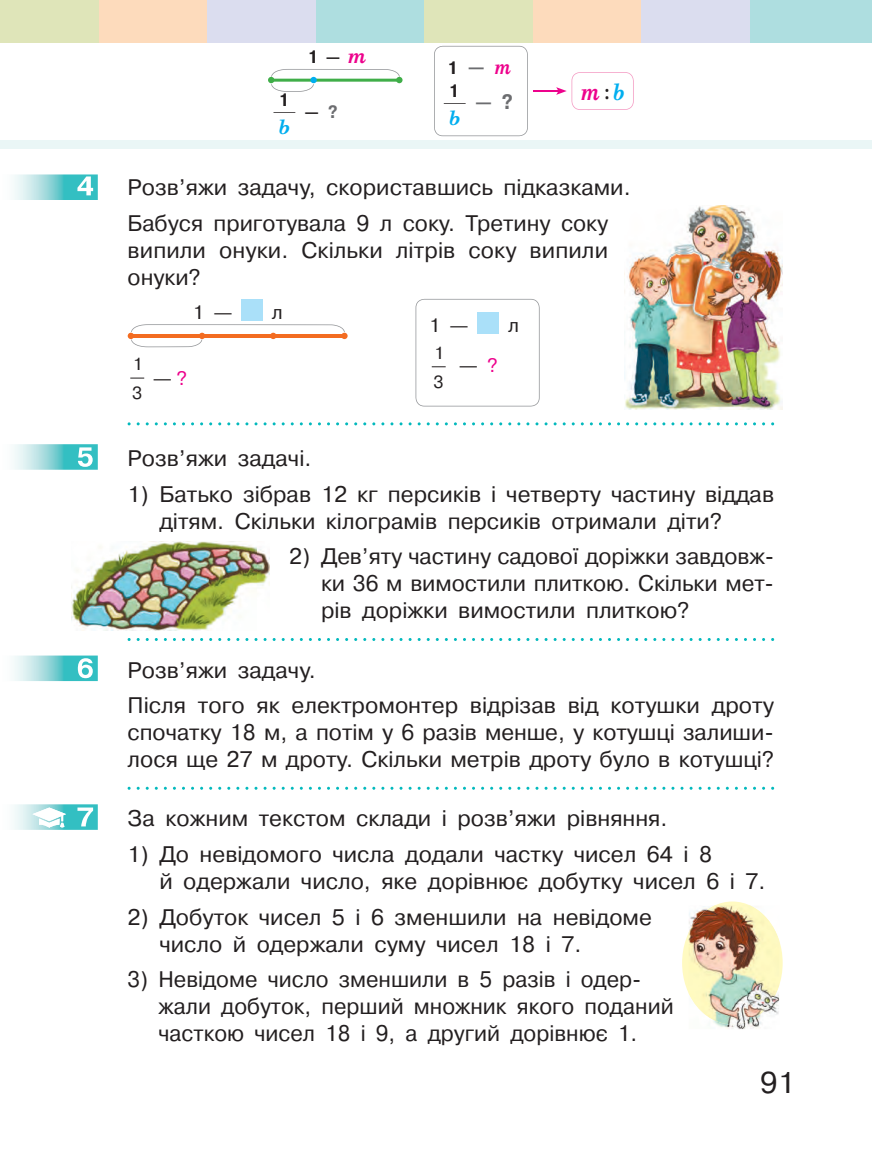
<style>
.page{position:relative;width:872px;height:1149px;background:#fff}
.page>*{position:absolute;margin:0;border:0;box-sizing:border-box;transform-origin:0 0}
.t1{font:30px "Pragmatica C";color:#231f20}
.t2{font:italic 700 24px "School Book C";color:#ed028c;scale:.9 1}
.t3{font:22.5px/27px "Pragmatica C";color:#231f20}
.t4{font:italic 700 21px "School Book C";color:#00aeef}
.t5{font:700 21px "Pragmatica C";color:#6c6d70;scale:.9 1}
.t6{font:19.5px "Pragmatica C";color:#231f20}
.t7{font:700 18px "Pragmatica C";color:#231f20;scale:.9 1}
.t8{font:17.55px/28.3px "Pragmatica C";color:#231f20}
.s1{font-family:"School Book C";font-style:italic;font-size:21px;color:#ed028c}
.s2{color:#6c6d70}
.s3{font-size:21px;color:#6c6d70}
.s4{font-weight:400;font-style:normal;font-size:21px;color:#231f20}
.s5{color:#00aeef}
.s6{color:#ed028c}
</style>
<div class="page">
<div style="left:0;top:140px;width:872px;height:8px;background:#eaf6f6"></div>
<div style="left:749px;top:0;width:123px;height:43px;background:#aedee0"></div>
<div style="left:641px;top:0;width:108px;height:43px;background:#dbddef"></div>
<div style="left:532px;top:0;width:109px;height:43px;background:#fddbbc"></div>
<div style="left:99px;top:0;width:108px;height:43px;background:#fddbbc"></div>
<div style="left:424px;top:0;width:108px;height:43px;background:#dfe5b9"></div>
<div style="left:0;top:0;width:99px;height:43px;background:#dfe5b9"></div>
<div style="left:315px;top:0;width:109px;height:43px;background:#aedee0"></div>
<div style="left:207px;top:0;width:108px;height:43px;background:#dbddef"></div>
<svg style="left:128px;top:422px;width:646px;height:3px"></svg>
<svg style="left:128px;top:638px;width:646px;height:2px"></svg>
<svg style="left:128px;top:786px;width:646px;height:3px"></svg>
<hr style="left:202px;top:334px;width:144px;height:3px;background:#f36c21">
<hr style="left:132px;top:334px;width:71px;height:3px;background:#f36c21">
<div style="left:128px;top:332px;width:6px;height:7px;background:#f36c21;border-radius:50%"></div>
<div style="left:199px;top:332px;width:6px;height:7px;background:#f36c21;border-radius:50%"></div>
<div style="left:270px;top:332px;width:6px;height:7px;background:#f36c21;border-radius:50%"></div>
<div style="left:341px;top:332px;width:6px;height:7px;background:#f36c21;border-radius:50%"></div>
<svg style="left:131px;top:324px;width:214px;height:8px"></svg>
<svg style="left:131px;top:339px;width:71px;height:8px"></svg>
<div style="left:242px;top:299px;width:21px;height:21px;background:#aae0f9"></div>
<svg style="left:130px;top:377px;width:14px;height:1px"></svg>
<svg style="left:415px;top:299px;width:124px;height:107px"></svg>
<img style="left:14px;top:174px;width:84px;height:26px">
<img style="left:77px;top:176px;width:16px;height:19px">
<img style="left:14px;top:444px;width:84px;height:25px">
<img style="left:78px;top:447px;width:15px;height:19px">
<img style="left:72px;top:541px;width:197px;height:89px">
<img style="left:14px;top:655px;width:84px;height:26px">
<img style="left:78px;top:658px;width:15px;height:20px">
<img style="left:14px;top:804px;width:84px;height:25px">
<img style="left:77px;top:807px;width:16px;height:19px">
<svg style="left:32px;top:820px;width:34px;height:7px"></svg>
<img style="left:32px;top:807px;width:34px;height:13px">
<img style="left:39px;top:818px;width:21px;height:9px">
<div style="left:682px;top:901px;width:100px;height:123px;background:#fffac1;border-radius:50%"></div>
<img style="left:716px;top:1024px;width:44px;height:4px">
<img style="left:688px;top:905px;width:91px;height:119px">
<svg style="left:434px;top:46px;width:94px;height:90px"></svg>
<hr style="left:532px;top:90px;width:26px;height:2px;background:#ed028c">
<svg style="left:556px;top:72px;width:78px;height:38px"></svg>
<svg style="left:268px;top:69px;width:134px;height:23px"></svg>
<svg style="left:273px;top:112px;width:22px;height:1px"></svg>
<img style="left:624px;top:205px;width:158px;height:204px">
<p class="t7" style="left:279px;top:90px;width:13px">1</p>
<p class="t4" style="left:279px;top:115px;width:12px">b</p>
<p class="t7" style="left:308px;top:46px;width:67px">1 — <span class="s1">m</span></p>
<p class="t7" style="left:304px;top:102px;width:38px">— <span class="s2">?</span></p>
<p class="t7" style="left:447px;top:58px;width:72px">1 <span class="s3">—</span> <span class="s1">m</span></p>
<p class="t4" style="left:449px;top:106px;width:12px">b</p>
<p class="t7" style="left:449px;top:81px;width:13px">1</p>
<p class="t5" style="left:475px;top:90px;width:43px">— ?</p>
<p class="t2" style="left:581px;top:79px;width:50px">m<span class="s4">:</span><span class="s5">b</span></p>
<p class="t3" style="left:128px;top:170px;width:504px;line-height:35.5px">Розв’яжи задачу, скориставшись підказками.<br>Бабуся приготувала 9 л соку. Третину соку</p>
<p class="t3" style="left:128px;top:237px;width:482px">випили онуки. Скільки літрів соку випили онуки?</p>
<p class="t6" style="left:193px;top:301px;width:41px">1 —</p>
<p class="t6" style="left:272px;top:301px;width:12px">л</p>
<p class="t8" style="left:132px;top:350px;width:12px">1<br>3</p>
<p class="t6" style="left:429px;top:315px;width:41px">1 —</p>
<p class="t6" style="left:508px;top:315px;width:12px">л</p>
<p class="t8" style="left:433px;top:339px;width:12px">1<br>3</p>
<p class="t6" style="left:459px;top:354px;width:40px">— <span class="s6">?</span></p>
<p class="t6" style="left:153px;top:367px;width:36px">— <span class="s6">?</span></p>
<p class="t3" style="left:128px;top:445px;width:185px">Розв’яжи задачі.</p>
<p class="t3" style="left:159px;top:480px;width:616px;text-indent:-32px">1) Батько зібрав 12 кг персиків і четверту частину віддав дітям. Скільки кілограмів персиків отримали діти?</p>
<p class="t3" style="left:321px;top:543px;width:455px;text-align:justify;text-indent:-32px">2) Дев’яту частину садової доріжки завдовж&shy;ки 36 м вимостили плиткою. Скільки мет&shy;рів доріжки вимостили плиткою?</p>
<p class="t3" style="left:128px;top:652px;width:648px;line-height:35.5px">Розв’яжи задачу.<br>Після того як електромонтер відрізав від котушки дроту</p>
<p class="t3" style="left:128px;top:719px;width:648px">спочатку 18 м, а потім у 6 разів менше, у котушці залиши&shy;лося ще 27 м дроту. Скільки метрів дроту було в котушці?</p>
<p class="t3" style="left:128px;top:805px;width:541px">За кожним текстом склади і розв’яжи рівняння.</p>
<p class="t3" style="left:159px;top:840px;width:607px;text-indent:-32px">1) До невідомого числа додали частку чисел 64 і 8<br>й одержали число, яке дорівнює добутку чисел 6 і 7.</p>
<p class="t3" style="left:159px;top:903px;width:494px;text-indent:-32px">2) Добуток чисел 5 і 6 зменшили на невідоме число й одержали суму чисел 18 і 7.</p>
<p class="t3" style="left:158px;top:965px;width:517px;text-indent:-31px">3) Невідоме число зменшили в 5 разів і одер&shy;жали добуток, перший множник якого поданий часткою чисел 18 і 9, а другий дорівнює 1.</p>
<h1 class="t1" style="left:760px;top:1065px;width:36px">91</h1>
</div>
